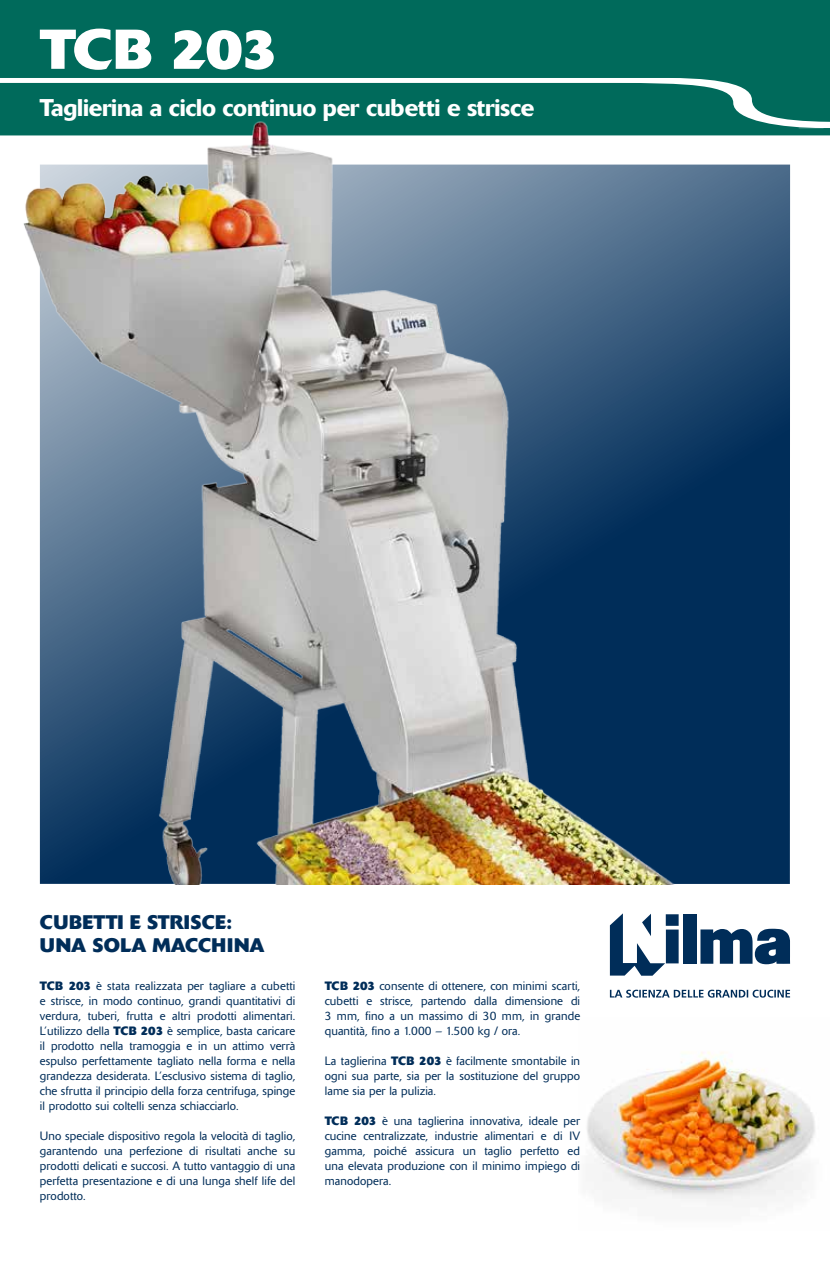
<style>
.page{position:relative;width:830px;height:1263px;background:#fff}
.page>*{position:absolute;margin:0;border:0;box-sizing:border-box;transform-origin:0 0}
.t1{font:700 55.5px "Delta";letter-spacing:-.03em;color:#fff;scale:1.07 1}
.t2{font:500 24px "Delta";letter-spacing:-.01em;color:#fff}
.t3{font:700 19.5px/23.4px "Delta";letter-spacing:.02em;color:#002d59}
.t4{font:300 12px/15px "Delta";letter-spacing:.01em;color:#002d59;text-align:justify}
.s1{font-weight:700}
</style>
<div class="page">
<img style="left:587px;top:1051px;width:228px;height:151px">
<svg style="left:709px;top:165px;width:80px;height:719px;background:#103a63"></svg>
<div style="left:0;top:0;width:829px;height:135px;background:#006a5b"></div>
<svg style="left:0;top:78px;width:829px;height:50px"></svg>
<svg style="left:700px;top:929px;width:89px;height:35px"></svg>
<div style="left:682px;top:914px;width:13px;height:49px;background:#002d59"></div>
<svg style="left:609px;top:913px;width:69px;height:63px"></svg>
<svg style="left:609px;top:990px;width:180px;height:8px"></svg>
<img style="left:0;top:115px;width:709px;height:769px">
<h1 class="t1" style="left:40px;top:15px;width:224px">TCB 203</h1>
<h2 class="t2" style="left:40px;top:93px;width:495px">Taglierina a ciclo continuo per cubetti e strisce</h2>
<h3 class="t3" style="left:40px;top:910px;width:226px">CUBETTI E STRISCE:<br>UNA SOLA MACCHINA</h3>
<p class="t4" style="left:40px;top:978px;width:257px"><span class="s1">TCB 203</span> è stata realizzata per tagliare a cubetti e strisce, in modo continuo, grandi quantitativi di verdura, tuberi, frutta e altri prodotti alimentari.<br>L’utilizzo della <span class="s1">TCB 203</span> è semplice, basta caricare il prodotto nella tramoggia e in un attimo verrà espulso perfettamente tagliato nella forma e nella grandezza desiderata. L’esclusivo sistema di taglio, che sfrutta il principio della forza centrifuga, spinge il prodotto sui coltelli senza schiacciarlo.</p>
<p class="t4" style="left:40px;top:1128px;width:257px">Uno speciale dispositivo regola la velocità di taglio, garantendo una perfezione di risultati anche su prodotti delicati e succosi. A tutto vantaggio di una perfetta presentazione e di una lunga shelf life del prodotto.</p>
<p class="t4" style="left:324px;top:978px;width:257px"><span class="s1">TCB 203</span> consente di ottenere, con minimi scarti, cubetti e strisce, partendo dalla dimensione di 3 mm, fino a un massimo di 30 mm, in grande quantità, fino a 1.000 – 1.500 kg / ora.</p>
<p class="t4" style="left:324px;top:1053px;width:257px">La taglierina <span class="s1">TCB 203</span> è facilmente smontabile in ogni sua parte, sia per la sostituzione del gruppo lame sia per la pulizia.</p>
<p class="t4" style="left:324px;top:1113px;width:257px"><span class="s1">TCB 203</span> è una taglierina innovativa, ideale per cucine centralizzate, industrie alimentari e di IV gamma, poiché assicura un taglio perfetto ed una elevata produzione con il minimo impiego di manodopera.</p>
</div>
